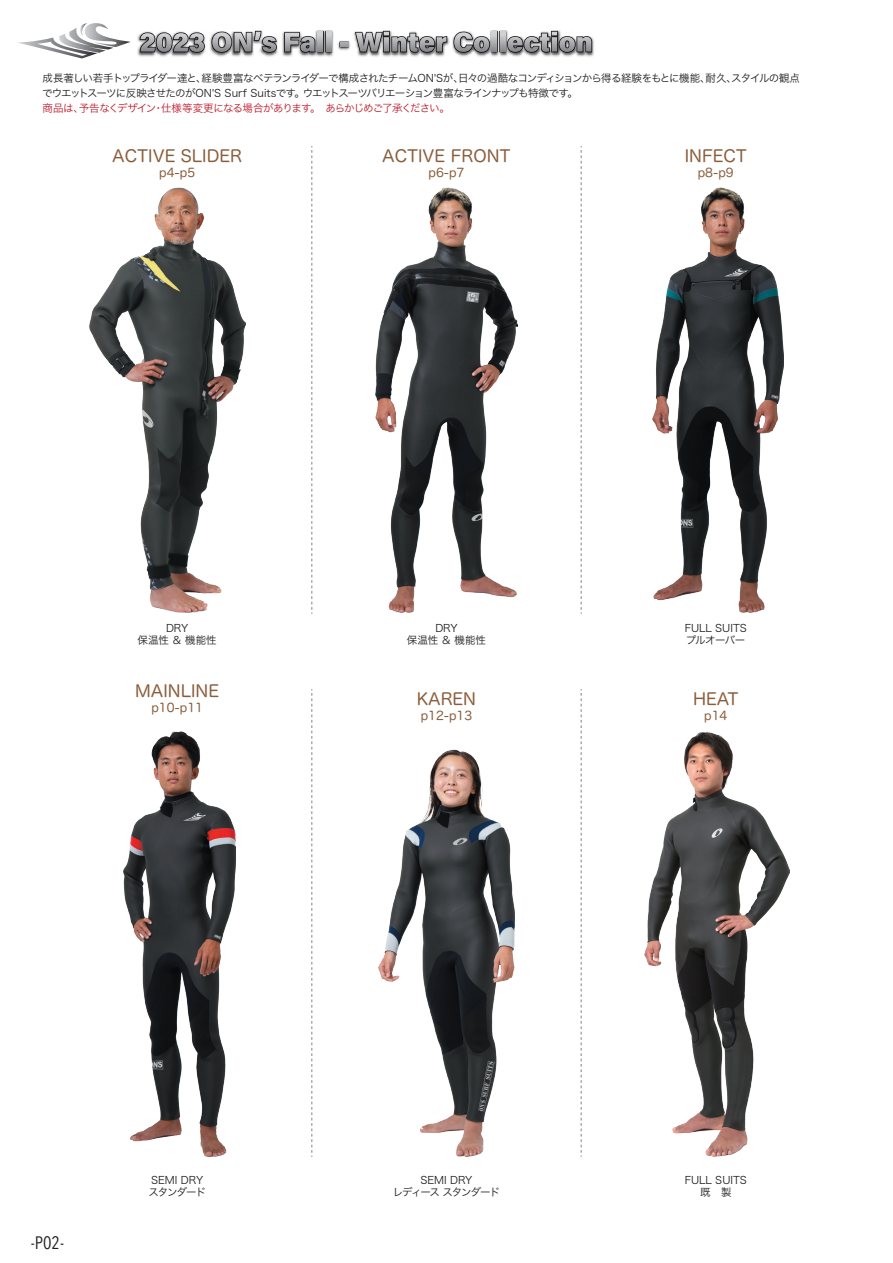
<style>
.page{position:relative;width:893px;height:1263px;background:#fff}
.page>*{position:absolute;margin:0;border:0;box-sizing:border-box;transform-origin:0 0}
.t1{font:18px "Avenir Next Condensed";color:#231f20}
.t2{font:16.5px "Hira Maru Pro W4";color:#8a5d3b}
.t3{font:12px "Hira Maru Pro W4";color:#8a5d3b}
.t4{font:10.5px/15px "Hira Kaku Pro N W3";letter-spacing:-.055em;color:#231f20}
.t5{font:10.5px/12px "Hira Kaku Pro N W3";color:#231f20;text-align:center}
.t6{font:10.5px "Hira Kaku Pro N W3";letter-spacing:-.085em;color:#be1d2c}
.t7{font:10.5px/12px "Hira Kaku Pro N W3";letter-spacing:-.095em;color:#231f20;text-align:center}
</style>
<div class="page">
<svg style="left:311px;top:146px;width:1px;height:468px"></svg>
<svg style="left:581px;top:146px;width:1px;height:468px"></svg>
<img style="left:645px;top:731px;width:145px;height:426px">
<svg style="left:18px;top:23px;width:113px;height:36px"></svg>
<img style="left:89px;top:187px;width:157px;height:426px">
<svg style="left:311px;top:689px;width:1px;height:468px"></svg>
<svg style="left:581px;top:689px;width:1px;height:468px"></svg>
<img style="left:137px;top:30px;width:457px;height:27px">
<svg style="left:140px;top:32px;width:65px;height:21px"></svg>
<svg style="left:211px;top:31px;width:66px;height:22px"></svg>
<svg style="left:284px;top:31px;width:48px;height:22px"></svg>
<svg style="left:318px;top:32px;width:5px;height:20px"></svg>
<svg style="left:326px;top:32px;width:5px;height:20px"></svg>
<svg style="left:339px;top:42px;width:10px;height:5px"></svg>
<svg style="left:355px;top:31px;width:92px;height:22px;background:#9c9c9e"></svg>
<svg style="left:453px;top:31px;width:139px;height:22px"></svg>
<img style="left:123px;top:731px;width:113px;height:426px">
<img style="left:379px;top:749px;width:135px;height:408px">
<img style="left:653px;top:187px;width:130px;height:426px">
<img style="left:376px;top:187px;width:141px;height:426px">
<p class="t4" style="left:42px;top:70px;width:759px">成長著しい若手トップライダー達と、経験豊富なベテランライダーで構成されたチームON'Sが、日々の過酷なコンディションから得る経験をもとに機能、耐久、スタイルの観点でウエットスーツに反映させたのがON'S Surf Suitsです。ウエットスーツバリエーション豊富なラインナップも特徴です。</p>
<p class="t6" style="left:43px;top:99px;width:409px">商品は、予告なくデザイン・仕様等変更になる場合があります。　あらかじめご了承ください。</p>
<h2 class="t2" style="left:382px;top:141px;width:130px">ACTIVE FRONT</h2>
<p class="t3" style="left:428px;top:162px;width:37px">p6-p7</p>
<h2 class="t2" style="left:112px;top:141px;width:131px">ACTIVE SLIDER</h2>
<p class="t3" style="left:159px;top:162px;width:37px">p4-p5</p>
<h2 class="t2" style="left:685px;top:141px;width:64px">INFECT</h2>
<p class="t3" style="left:698px;top:162px;width:37px">p8-p9</p>
<p class="t5" style="left:138px;top:621px;width:81px">DRY<br>保温性 ＆ 機能性</p>
<p class="t5" style="left:685px;top:621px;width:64px;text-align:left">FULL SUITSプルオーバー</p>
<p class="t5" style="left:407px;top:621px;width:81px">DRY<br>保温性 ＆ 機能性</p>
<h2 class="t2" style="left:135px;top:677px;width:85px">MAINLINE</h2>
<p class="t3" style="left:151px;top:697px;width:53px">p10-p11</p>
<h2 class="t2" style="left:417px;top:684px;width:61px">KAREN</h2>
<p class="t3" style="left:421px;top:705px;width:53px">p12-p13</p>
<h2 class="t2" style="left:693px;top:684px;width:47px">HEAT</h2>
<p class="t3" style="left:704px;top:705px;width:25px">p14</p>
<h1 class="t1" style="left:31px;top:1227px;width:35px">-P02-</h1>
<p class="t4" style="left:149px;top:1173px;width:59px;line-height:12px">SEMI DRYスタンダード</p>
<p class="t5" style="left:685px;top:1173px;width:64px">FULL SUITS既　製</p>
<p class="t7" style="left:393px;top:1173px;width:109px">SEMI DRY<br>レディース スタンダード</p>
</div>
